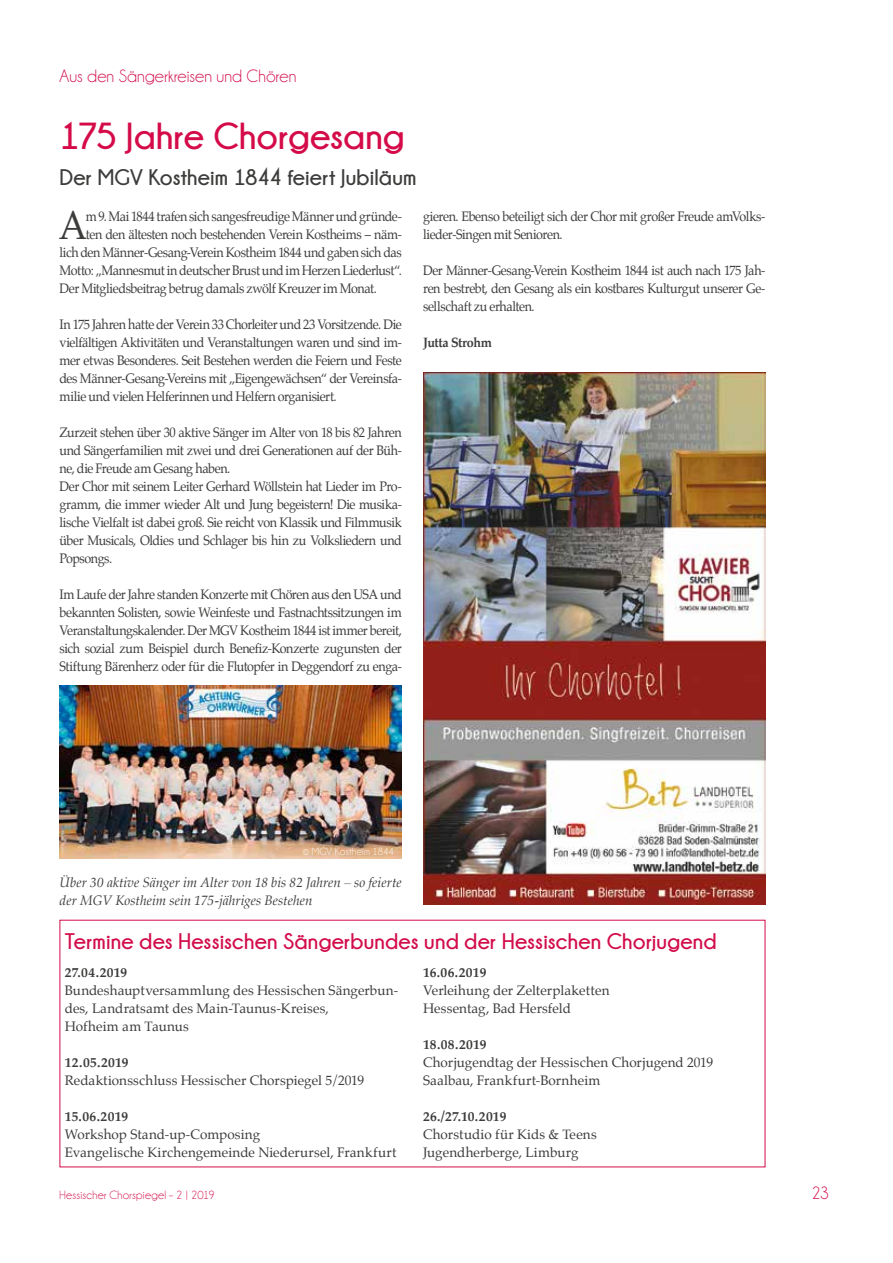
<style>
.page{position:relative;width:893px;height:1263px;background:#fff}
.page>*{position:absolute;margin:0;border:0;box-sizing:border-box;transform-origin:0 0}
.t1{font:39.3px "Palatino";color:#3c3c3b;scale:.93 1}
.t2{font:700 37.5px "Champagne&Limousines";letter-spacing:.005em;color:#d40b48}
.t3{font:700 22.5px "Champagne&Limousines";letter-spacing:.005em;color:#d20c4a}
.t4{font:700 22.5px "Champagne&Limousines";letter-spacing:.005em;color:#3c3c3b}
.t5{font:18px "Champagne&Limousines";letter-spacing:.005em;color:#d20c4a}
.t6{font:18px "Champagne&Limousines";color:#d40b48}
.t7{font:13.5px/18px "Palatino";letter-spacing:-.025em;color:#3c3c3b;text-align:justify;scale:.93 1}
.t8{font:13.5px/18px "Palatino";letter-spacing:.005em;color:#3c3c3b}
.t9{font:italic 13.5px/18px "Palatino";letter-spacing:.005em;color:#3c3c3b}
.t10{font:700 13.5px "Palatino";letter-spacing:.01em;color:#3c3c3b}
.t11{font:700 13.5px "Palatino";letter-spacing:-.015em;color:#3c3c3b;scale:.93 1}
.t12{font:12px "Champagne&Limousines";letter-spacing:.02em;color:#d40b48}
.t13{font:10.5px "Champagne&Limousines";letter-spacing:.02em;color:#fff}
</style>
<div class="page">
<img style="left:423px;top:372px;width:342px;height:533px">
<img style="left:60px;top:686px;width:342px;height:172px">
<h3 class="t5" style="left:60px;top:67px;width:238px">Aus den Sängerkreisen und Chören</h3>
<h2 class="t2" style="left:60px;top:115px;width:346px">175 Jahre Chorgesang</h2>
<h3 class="t4" style="left:60px;top:165px;width:358px">Der MGV Kostheim 1844 feiert Jubiläum</h3>
<h1 class="t1" style="left:59px;top:193px;width:32px">A</h1>
<p class="t7" style="left:86px;top:207px;width:341px">m 9. Mai 1844 trafen sich sangesfreudige Männer und gründe-</p>
<p class="t7" style="left:423px;top:207px;width:370px">gieren. Ebenso beteiligt sich der Chor mit großer Freude amVolks&shy;lieder-Singen mit Senioren.</p>
<p class="t7" style="left:423px;top:261px;width:370px">Der Männer-Gesang-Verein Kostheim 1844 ist auch nach 175 Jah&shy;ren bestrebt, den Gesang als ein kostbares Kulturgut unserer Ge&shy;sellschaft zu erhalten.</p>
<p class="t11" style="left:423px;top:331px;width:76px">Jutta Strohm</p>
<p class="t7" style="left:86px;top:225px;width:341px">ten den ältesten noch bestehenden Verein Kostheims – näm-</p>
<p class="t7" style="left:60px;top:243px;width:370px">lich den Männer-Gesang-Verein Kostheim 1844 und gaben sich das</p>
<p class="t7" style="left:60px;top:261px;width:370px">Motto: „Mannesmut in deutscher Brust und im Herzen Liederlust“.</p>
<p class="t7" style="left:60px;top:279px;width:343px">Der Mitgliedsbeitrag betrug damals zwölf Kreuzer im Monat.</p>
<p class="t7" style="left:60px;top:315px;width:370px">In 175 Jahren hatte der Verein 33 Chorleiter und 23 Vorsitzende. Die vielfältigen Aktivitäten und Veranstaltungen waren und sind im&shy;mer etwas Besonderes. Seit Bestehen werden die Feiern und Feste des Männer-Gesang-Vereins mit „Eigengewächsen“ der Vereinsfa&shy;milie und vielen Helferinnen und Helfern organisiert.</p>
<p class="t7" style="left:60px;top:423px;width:370px;text-align:left">Zurzeit stehen über 30 aktive Sänger im Alter von 18 bis 82 Jahren und Sängerfamilien mit zwei und drei Generationen auf der Büh&shy;ne, die Freude am Gesang haben.<br>Der Chor mit seinem Leiter Gerhard Wöllstein hat Lieder im Pro&shy;gramm, die immer wieder Alt und Jung begeistern! Die musika&shy;lische Vielfalt ist dabei groß. Sie reicht von Klassik und Filmmusik über Musicals, Oldies und Schlager bis hin zu Volksliedern und Popsongs.</p>
<p class="t7" style="left:60px;top:585px;width:370px">Im Laufe der Jahre standen Konzerte mit Chören aus den USA und bekannten Solisten, sowie Weinfeste und Fastnachtssitzungen im Veranstaltungskalender. Der MGV Kostheim 1844 ist immer bereit, sich sozial zum Beispiel durch Benefiz-Konzerte zugunsten der Stiftung Bärenherz oder für die Flutopfer in Deggendorf zu enga-</p>
<p class="t13" style="left:303px;top:846px;width:93px">© MGV Kostheim 1844</p>
<p class="t9" style="left:60px;top:873px;width:344px">Über 30 aktive Sänger im Alter von 18 bis 82 Jahren – so feierte der MGV Kostheim sein 175-jähriges Bestehen</p>
<h3 class="t3" style="left:65px;top:929px;width:653px">Termine des Hessischen Sängerbundes und der Hessischen Chorjugend</h3>
<p class="t10" style="left:65px;top:961px;width:64px">27.04.2019</p>
<p class="t8" style="left:65px;top:981px;width:335px">Bundeshauptversammlung des Hessischen Sängerbun&shy;des, Landratsamt des Main-Taunus-Kreises,<br>Hofheim am Taunus</p>
<p class="t10" style="left:65px;top:1051px;width:65px">12.05.2019</p>
<p class="t8" style="left:65px;top:1071px;width:301px">Redaktionsschluss Hessischer Chorspiegel 5/2019</p>
<p class="t10" style="left:65px;top:1105px;width:65px">15.06.2019</p>
<p class="t8" style="left:65px;top:1125px;width:333px">Workshop Stand-up-Composing<br>Evangelische Kirchengemeinde Niederursel, Frankfurt</p>
<p class="t10" style="left:423px;top:961px;width:65px">16.06.2019</p>
<p class="t8" style="left:423px;top:981px;width:188px">Verleihung der Zelterplaketten<br>Hessentag, Bad Hersfeld</p>
<p class="t10" style="left:423px;top:1033px;width:65px">18.08.2019</p>
<p class="t8" style="left:423px;top:1053px;width:292px">Chorjugendtag der Hessischen Chorjugend 2019<br>Saalbau, Frankfurt-Bornheim</p>
<p class="t10" style="left:423px;top:1105px;width:85px">26./27.10.2019</p>
<p class="t8" style="left:423px;top:1125px;width:175px">Chorstudio für Kids &amp; Teens<br>Jugendherberge, Limburg</p>
<p class="t12" style="left:60px;top:1189px;width:157px">Hessischer Chorspiegel – 2 | 2019</p>
<h3 class="t6" style="left:812px;top:1184px;width:19px">23</h3>
</div>
